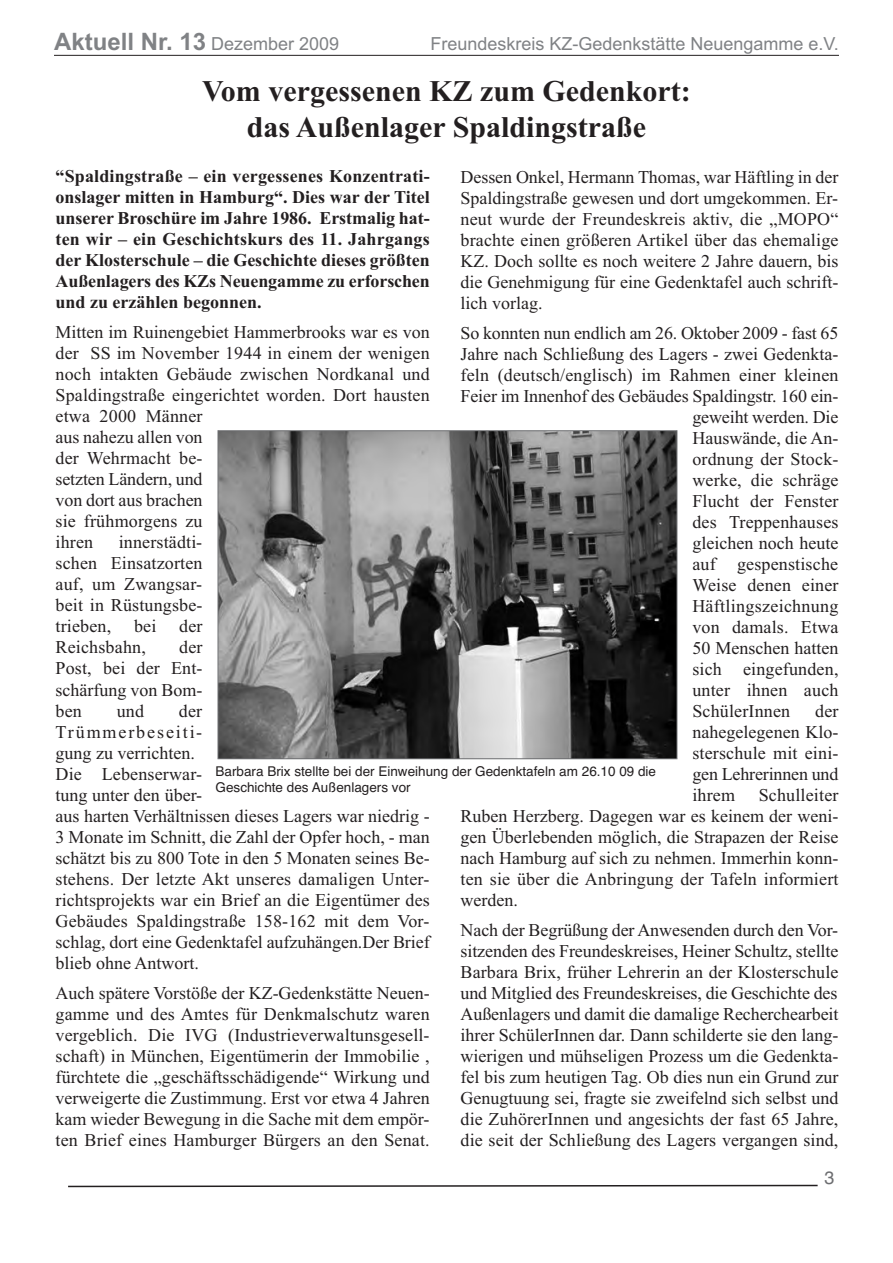
<style>
.page{position:relative;width:893px;height:1263px;background:#fff}
.page>*{position:absolute;margin:0;border:0;box-sizing:border-box;transform-origin:0 0}
.t1{font:700 30px/36px "Times New Roman";color:#231f20;text-align:center}
.t2{font:700 24px "Arial";color:#808285}
.t3{font:18px/21px "Times New Roman";letter-spacing:.005em;color:#231f20;text-align:justify}
.t4{font:700 18px/21px "Times New Roman";letter-spacing:-.005em;color:#231f20;text-align:justify}
.t5{font:18px "Arial";color:#808285}
.t6{font:18px "Helvetica";color:#6c6d70}
.t7{font:13.5px/16.2px "Helvetica";color:#231f20}
.s1{font-weight:400;font-size:18px}
</style>
<div class="page">
<hr style="left:54px;top:55px;width:785px;height:1px;background:#231f20">
<svg style="left:68px;top:1184px;width:750px;height:4px"></svg>
<img style="left:220px;top:432px;width:455px;height:325px">
<div style="left:218px;top:430px;width:459px;height:329px;border:1px solid #6c6d70"></div>
<h2 class="t2" style="left:54px;top:28px;width:287px">Aktuell Nr. 13 <span class="s1">Dezember 2009</span></h2>
<p class="t5" style="left:430px;top:34px;width:410px">Freundeskreis KZ-Gedenkstätte Neuengamme e.V.</p>
<h1 class="t1" style="left:202px;top:73px;width:490px">Vom vergessenen KZ zum Gedenkort: das Außenlager Spaldingstraße</h1>
<p class="t4" style="left:56px;top:166px;width:376px">“Spaldingstraße – ein vergessenes Konzentrati&shy;onslager mitten in Hamburg“. Dies war der Titel unserer Broschüre im Jahre 1986. Erstmalig hat&shy;ten wir – ein Geschichtskurs des 11. Jahrgangs der Klosterschule – die Geschichte dieses größten Außenlagers des KZs Neuengamme zu erforschen und zu erzählen begonnen.</p>
<p class="t3" style="left:56px;top:322px;width:376px;text-align:left">Mitten im Ruinengebiet Hammerbrooks war es von der SS im November 1944 in einem der wenigen noch intakten Gebäude zwischen Nordkanal und<br>Spaldingstraße eingerichtet worden. Dort hausten etwa 2000 Männer<br>aus nahezu allen von<br>der Wehrmacht be-<br>setzten Ländern, und<br>von dort aus brachen<br>sie frühmorgens zu<br>ihren</p>
<p class="t3" style="left:461px;top:166px;width:379px">Dessen Onkel, Hermann Thomas, war Häftling in der Spaldingstraße gewesen und dort umgekommen. Er&shy;neut wurde der Freundeskreis aktiv, die „MOPO“ brachte einen größeren Artikel über das ehemalige KZ. Doch sollte es noch weitere 2 Jahre dauern, bis die Genehmigung für eine Gedenktafel auch schrift&shy;lich vorlag.</p>
<p class="t3" style="left:461px;top:322px;width:379px">So konnten nun endlich am 26. Oktober 2009 - fast 65</p>
<p class="t3" style="left:461px;top:343px;width:379px">Jahre nach Schließung des Lagers - zwei Gedenkta-</p>
<p class="t3" style="left:461px;top:364px;width:379px">feln (deutsch/englisch) im Rahmen einer kleinen</p>
<p class="t3" style="left:461px;top:385px;width:379px">Feier im Innenhof des Gebäudes Spaldingstr. 160 ein-</p>
<p class="t3" style="left:692px;top:406px;width:148px">geweiht werden. Die</p>
<p class="t3" style="left:692px;top:427px;width:148px">Hauswände, die An-</p>
<p class="t3" style="left:692px;top:448px;width:148px">ordnung der Stock-</p>
<p class="t3" style="left:692px;top:469px;width:148px">werke, die schräge</p>
<p class="t3" style="left:692px;top:490px;width:148px">Flucht der Fenster</p>
<p class="t3" style="left:692px;top:511px;width:148px">des Treppenhauses</p>
<p class="t3" style="left:692px;top:532px;width:148px">gleichen noch heute</p>
<p class="t3" style="left:692px;top:553px;width:147px">auf gespenstische</p>
<p class="t3" style="left:692px;top:574px;width:148px">Weise denen einer</p>
<p class="t3" style="left:692px;top:595px;width:148px">Häftlingszeichnung</p>
<p class="t3" style="left:692px;top:616px;width:148px">von damals. Etwa</p>
<p class="t3" style="left:692px;top:637px;width:148px">50 Menschen hatten</p>
<p class="t3" style="left:692px;top:658px;width:148px">sich eingefunden,</p>
<p class="t3" style="left:692px;top:679px;width:148px">unter ihnen auch</p>
<p class="t3" style="left:692px;top:700px;width:99px">SchülerInnen</p>
<p class="t3" style="left:56px;top:532px;width:149px;text-indent:63px">innerstädti&shy;schen Einsatzorten auf, um Zwangsar&shy;beit in Rüstungsbe&shy;trieben,</p>
<p class="t3" style="left:134px;top:616px;width:24px">bei</p>
<p class="t3" style="left:179px;top:616px;width:25px">der</p>
<p class="t3" style="left:56px;top:637px;width:92px">Reichsbahn,</p>
<p class="t3" style="left:56px;top:637px;width:149px;text-indent:124px">der Post, bei der Ent&shy;schärfung von Bom&shy;ben</p>
<p class="t3" style="left:56px;top:700px;width:376px;text-align:left;text-indent:123px">der<br>Trümmerbeseiti-<br>gung zu verrichten.<br>Die Lebenserwar-<br>tung unter den über-<br>aus harten Verhältnissen dieses Lagers war niedrig - 3 Monate im Schnitt, die Zahl der Opfer hoch, - man schätzt bis zu 800 Tote in den 5 Monaten seines Be&shy;stehens. Der letzte Akt unseres damaligen Unter&shy;richtsprojekts war ein Brief an die Eigentümer des Gebäudes Spaldingstraße 158-162 mit dem Vor&shy;schlag, dort eine Gedenktafel aufzuhängen.Der Brief blieb ohne Antwort.</p>
<p class="t3" style="left:56px;top:982px;width:376px">Auch spätere Vorstöße der KZ-Gedenkstätte Neuen&shy;gamme und des Amtes für Denkmalschutz waren vergeblich. Die IVG (Industrieverwaltunsgesell&shy;schaft) in München, Eigentümerin der Immobilie , fürchtete die „geschäftsschädigende“ Wirkung und verweigerte die Zustimmung. Erst vor etwa 4 Jahren kam wieder Bewegung in die Sache mit dem empör&shy;ten Brief eines Hamburger Bürgers an den Senat.</p>
<p class="t3" style="left:117px;top:700px;width:29px">und</p>
<p class="t3" style="left:692px;top:700px;width:148px;text-indent:123px">der nahegelegenen Klo&shy;sterschule mit eini&shy;gen Lehrerinnen und ihrem</p>
<p class="t7" style="left:216px;top:763px;width:442px">Barbara Brix stellte bei der Einweihung der Gedenktafeln am 26.10 09 die<br>Geschichte des Außenlagers vor</p>
<p class="t3" style="left:461px;top:784px;width:379px;text-indent:298px">Schulleiter Ruben Herzberg. Dagegen war es keinem der weni&shy;gen Überlebenden möglich, die Strapazen der Reise nach Hamburg auf sich zu nehmen. Immerhin konn&shy;ten sie über die Anbringung der Tafeln informiert werden.</p>
<p class="t3" style="left:461px;top:919px;width:379px">Nach der Begrüßung der Anwesenden durch den Vor&shy;sitzenden des Freundeskreises, Heiner Schultz, stellte Barbara Brix, früher Lehrerin an der Klosterschule und Mitglied des Freundeskreises, die Geschichte des Außenlagers und damit die damalige Recherchearbeit ihrer SchülerInnen dar. Dann schilderte sie den lang&shy;wierigen und mühseligen Prozess um die Gedenkta&shy;fel bis zum heutigen Tag. Ob dies nun ein Grund zur Genugtuung sei, fragte sie zweifelnd sich selbst und die ZuhörerInnen und angesichts der fast 65 Jahre, die seit der Schließung des Lagers vergangen sind,</p>
<p class="t6" style="left:824px;top:1168px;width:12px">3</p>
</div>
